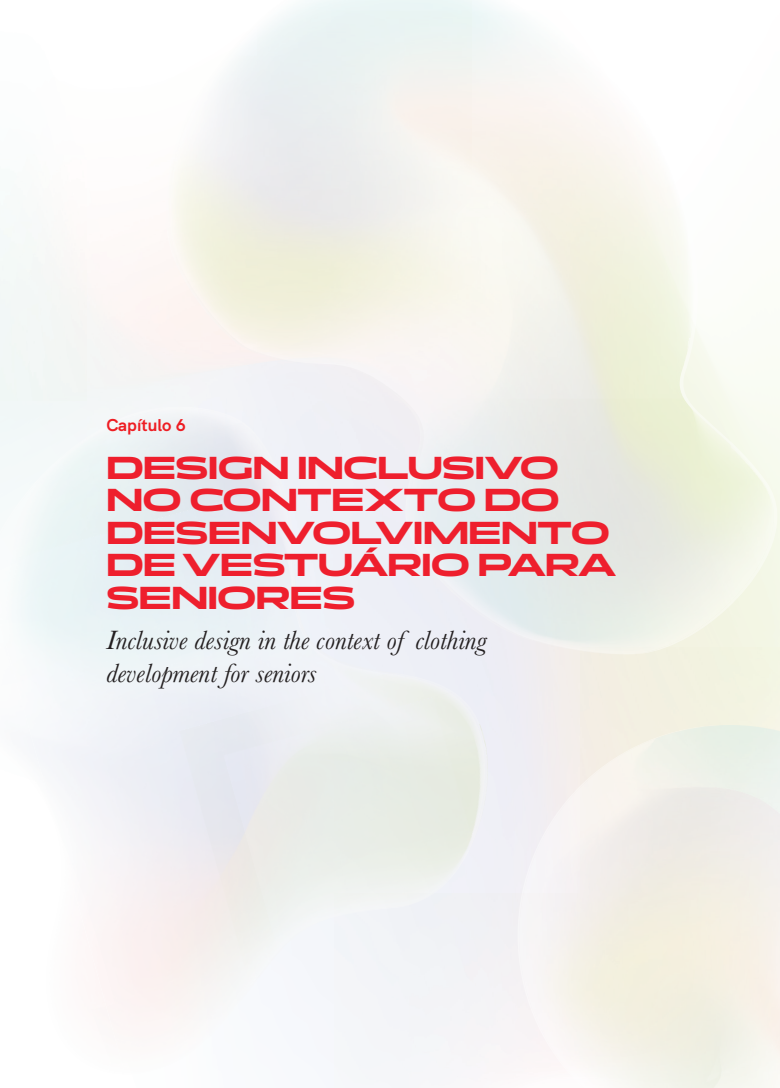
<style>
.page{position:relative;width:780px;height:1088px;background:#fff}
.page>*{position:absolute;margin:0;border:0;box-sizing:border-box;transform-origin:0 0}
.t1{font:700 32.5px/32.5px "Panchang";letter-spacing:-.01em;color:#ee1f2d}
.t2{font:italic 27.5px/32.5px "Baskerville";color:#231f20}
.t3{font:700 17px "HK Grotesk";color:#ee1d23}
</style>
<div class="page">
<img style="left:472px;top:397px;width:260px;height:257px">
<img style="left:731px;top:445px;width:44px;height:156px">
<img style="left:687px;top:228px;width:9px;height:123px">
<img style="left:242px;top:26px;width:15px;height:30px">
<img style="left:0;top:563px;width:214px;height:207px">
<img style="left:0;top:423px;width:280px;height:140px">
<img style="left:40px;top:408px;width:200px;height:71px">
<img style="left:179px;top:721px;width:99px;height:265px">
<img style="left:223px;top:755px;width:249px;height:196px">
<div style="left:214px;top:673px;width:236px;height:82px;background:#eceff0"></div>
<img style="left:193px;top:485px;width:161px;height:227px">
<img style="left:349px;top:666px;width:40px;height:17px">
<img style="left:432px;top:692px;width:53px;height:147px">
<p class="t3" style="left:106px;top:412px;width:81px">Capítulo 6</p>
<p class="t1" style="left:106px;top:451px;width:511px">DESIGN INCLUSIVO<br>NO CONTEXTO DO<br>DESENVOLVIMENTO<br>DE VESTUÁRIO PARA<br>SENIORES</p>
<p class="t2" style="left:106px;top:624px;width:381px">Inclusive design in the context of clothing development for seniors</p>
</div>
